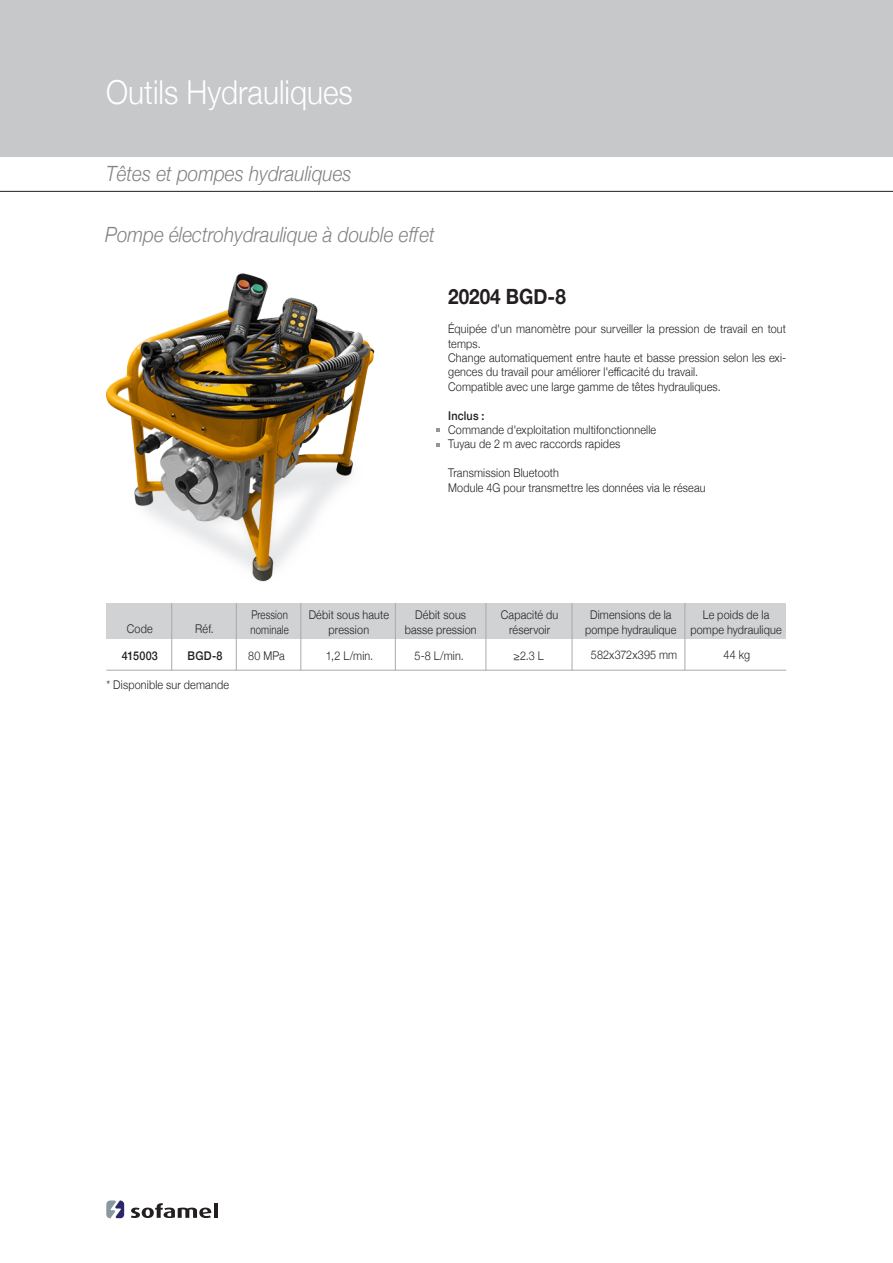
<style>
.page{position:relative;width:893px;height:1263px;background:#fff}
.page>*{position:absolute;margin:0;border:0;box-sizing:border-box;transform-origin:0 0}
.t1{font:300 33px "Helvetica Neue";color:#fff;scale:.9 1}
.t2{font:italic 300 21px "Helvetica Neue";color:#808285;scale:.9 1}
.t3{font:700 21px "Helvetica Neue";color:#231f20;scale:.9 1}
.t4{font:300 12px/15px "Helvetica Neue";letter-spacing:.015em;color:#231f20;text-align:center;scale:.9 1}
.t5{font:500 12px "Helvetica Neue";letter-spacing:.015em;color:#231f20;scale:.9 1}
.t6{font:300 12px "Helvetica Neue";letter-spacing:.015em;color:#231f20;scale:.8 1}
</style>
<div class="page">
<svg style="left:131px;top:1203px;width:80px;height:15px"></svg>
<hr style="left:214px;top:1203px;width:4px;height:15px;background:#231f20">
<svg style="left:106px;top:1200px;width:18px;height:18px"></svg>
<div style="left:0;top:0;width:893px;height:157px;background:#c7c8ca"></div>
<hr style="left:0;top:191px;width:893px;height:1px;background:#231f20">
<svg style="left:436px;top:428px;width:4px;height:4px"></svg>
<svg style="left:436px;top:443px;width:4px;height:4px"></svg>
<hr style="left:106px;top:670px;width:680px;height:1px;background:#a8a9ad">
<div style="left:106px;top:603px;width:680px;height:36px;background:#d1d2d4"></div>
<hr style="left:171px;top:603px;width:1px;height:67px;background:#a8a9ad">
<hr style="left:236px;top:603px;width:1px;height:67px;background:#a8a9ad">
<hr style="left:300px;top:603px;width:1px;height:67px;background:#a8a9ad">
<hr style="left:395px;top:603px;width:1px;height:67px;background:#a8a9ad">
<hr style="left:486px;top:603px;width:1px;height:67px;background:#a8a9ad">
<hr style="left:572px;top:603px;width:1px;height:67px;background:#a8a9ad">
<hr style="left:684px;top:603px;width:1px;height:67px;background:#a8a9ad">
<img style="left:106px;top:273px;width:269px;height:309px">
<p class="t1" style="left:106px;top:66px;width:275px">Outils Hydrauliques</p>
<p class="t2" style="left:106px;top:157px;width:274px">Têtes et pompes hydrauliques</p>
<p class="t2" style="left:105px;top:218px;width:368px">Pompe électrohydraulique à double effet</p>
<p class="t3" style="left:448px;top:280px;width:132px">20204 BGD-8</p>
<p class="t4" style="left:448px;top:321px;width:377px;line-height:14.4px;text-align:left">Équipée d'un manomètre pour surveiller la pression de travail en tout temps.</p>
<p class="t4" style="left:448px;top:350px;width:377px;line-height:14.4px;text-align:left">Change automatiquement entre haute et basse pression selon les exi&shy;gences du travail pour améliorer l'efficacité du travail.</p>
<p class="t4" style="left:448px;top:378px;width:304px">Compatible avec une large gamme de têtes hydrauliques.</p>
<p class="t5" style="left:448px;top:406px;width:42px">Inclus :</p>
<p class="t4" style="left:448px;top:421px;width:233px">Commande d'exploitation multifonctionnelle</p>
<p class="t4" style="left:448px;top:436px;width:193px">Tuyau de 2 m avec raccords rapides</p>
<p class="t4" style="left:448px;top:465px;width:125px">Transmission Bluetooth</p>
<p class="t4" style="left:448px;top:479px;width:287px">Module 4G pour transmettre les données via le réseau</p>
<p class="t4" style="left:195px;top:620px;width:22px">Réf.</p>
<p class="t4" style="left:127px;top:620px;width:30px">Code</p>
<p class="t5" style="left:122px;top:646px;width:42px">415003</p>
<p class="t5" style="left:188px;top:646px;width:40px">BGD-8</p>
<p class="t4" style="left:106px;top:677px;width:138px">* Disponible sur demande</p>
<p class="t6" style="left:251px;top:605px;width:47px">Pression</p>
<p class="t6" style="left:250px;top:620px;width:49px">nominale</p>
<p class="t4" style="left:309px;top:607px;width:91px">Débit sous haute pression</p>
<p class="t4" style="left:415px;top:607px;width:58px">Débit sous</p>
<p class="t4" style="left:405px;top:622px;width:82px">basse pression</p>
<p class="t4" style="left:501px;top:607px;width:65px">Capacité du réservoir</p>
<p class="t4" style="left:248px;top:647px;width:42px">80 MPa</p>
<p class="t4" style="left:326px;top:647px;width:54px">1,2 L/min.</p>
<p class="t4" style="left:414px;top:647px;width:56px">5-8 L/min.</p>
<p class="t4" style="left:514px;top:647px;width:35px">≥2.3 L</p>
<p class="t4" style="left:590px;top:607px;width:92px">Dimensions de la</p>
<p class="t4" style="left:585px;top:622px;width:103px">pompe hydraulique</p>
<p class="t4" style="left:690px;top:607px;width:103px">Le poids de la pompe hydraulique</p>
<p class="t4" style="left:591px;top:646px;width:97px">582x372x395 mm</p>
<p class="t4" style="left:724px;top:646px;width:31px">44 kg</p>
</div>
